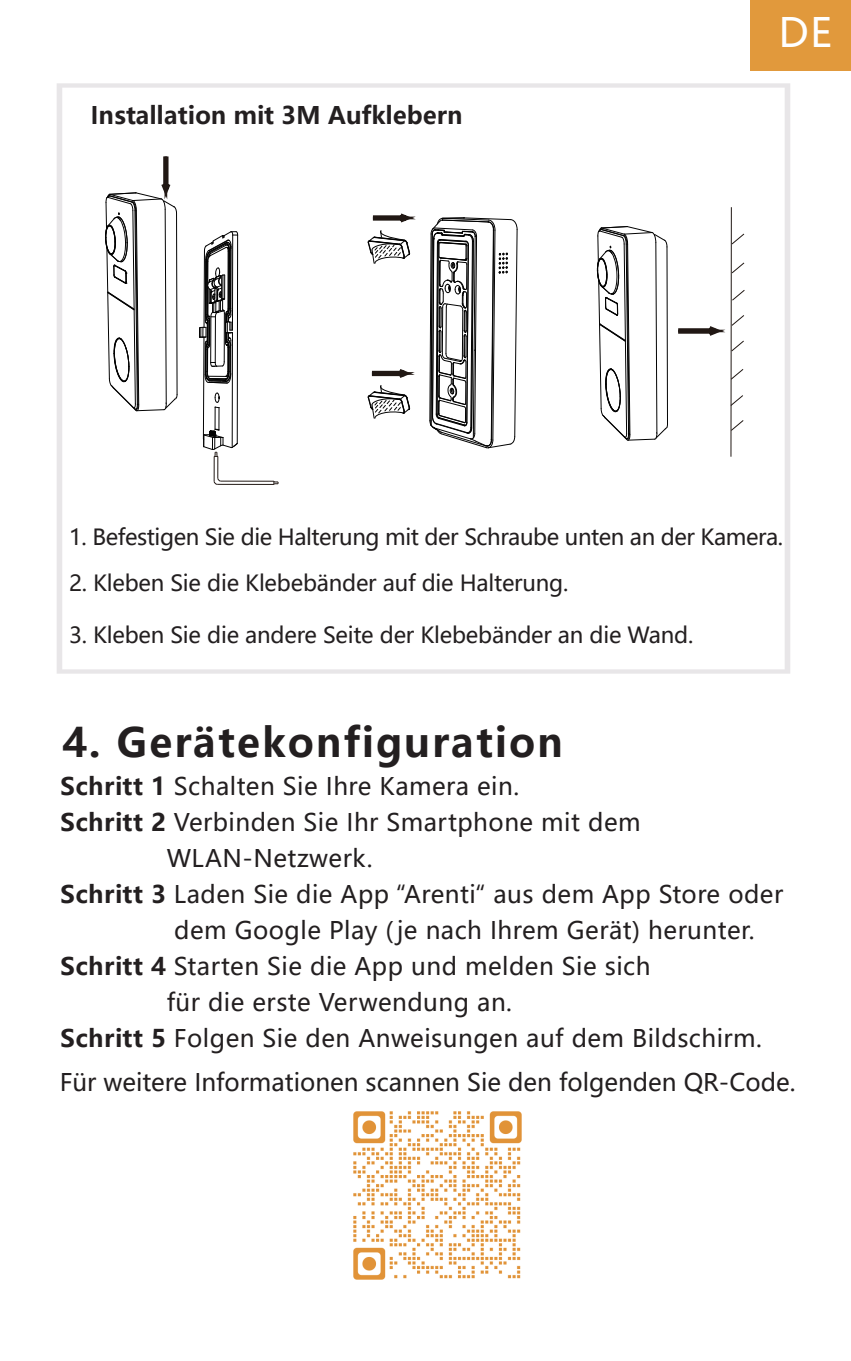
<style>
.page{position:relative;width:851px;height:1361px;background:#fff}
.page>*{position:absolute;margin:0;border:0;box-sizing:border-box;transform-origin:0 0}
.t1{font:700 40px "Microsoft Ya Hei UI";letter-spacing:.05em;color:#231f20}
.t2{font:40px "Microsoft Ya Hei UI";color:#fff}
.t3{font:600 32px "All Round Gothic W01";color:#fff}
.t4{font:24px "Microsoft Ya Hei UI";letter-spacing:.02em;color:#231f20}
.t5{font:24px "Microsoft Ya Hei UI";color:#231f20}
.t6{font:700 24px "Microsoft Ya Hei UI";color:#231f20}
.t7{font:22px "Microsoft Ya Hei UI";letter-spacing:-.01em;color:#231f20}
.s1{font-weight:700}
</style>
<div class="page">
<div style="left:750px;top:0;width:100px;height:70px;background:#e1993c"></div>
<svg style="left:57px;top:83px;width:733px;height:590px"></svg>
<hr style="left:220px;top:480px;width:54px;height:2px;background:#211814">
<hr style="left:217px;top:484px;width:57px;height:1px;background:#211814">
<svg style="left:273px;top:480px;width:6px;height:5px"></svg>
<hr style="left:231px;top:333px;width:2px;height:114px;background:#030303">
<hr style="left:218px;top:408px;width:2px;height:22px;background:#030303">
<hr style="left:214px;top:407px;width:2px;height:22px;background:#030303">
<hr style="left:203px;top:337px;width:2px;height:102px;background:#030303">
<svg style="left:202px;top:428px;width:37px;height:57px"></svg>
<hr style="left:236px;top:235px;width:2px;height:208px;background:#030303">
<svg style="left:199px;top:226px;width:39px;height:183px"></svg>
<svg style="left:104px;top:152px;width:74px;height:267px"></svg>
<svg style="left:367px;top:210px;width:151px;height:239px"></svg>
<svg style="left:596px;top:225px;width:72px;height:223px"></svg>
<hr style="left:730px;top:207px;width:2px;height:250px;background:#211814">
<svg style="left:730px;top:233px;width:15px;height:12px"></svg>
<svg style="left:730px;top:262px;width:15px;height:12px"></svg>
<svg style="left:731px;top:289px;width:14px;height:12px"></svg>
<svg style="left:729px;top:368px;width:15px;height:12px"></svg>
<svg style="left:729px;top:394px;width:14px;height:13px"></svg>
<svg style="left:730px;top:419px;width:14px;height:12px"></svg>
<svg style="left:674px;top:314px;width:70px;height:38px"></svg>
<img style="left:353px;top:1111px;width:169px;height:169px">
<p class="t6" style="left:91px;top:99px;width:373px">Installation mit 3M Aufklebern</p>
<h1 class="t2" style="left:778px;top:6px;width:55px">DE</h1>
<h2 class="t3" style="left:779px;top:19px;width:42px">EN</h2>
<p class="t7" style="left:69px;top:522px;width:715px">1. Befestigen Sie die Halterung mit der Schraube unten an der Kamera.</p>
<p class="t7" style="left:69px;top:568px;width:500px">2. Kleben Sie die Klebebänder auf die Halterung.</p>
<p class="t7" style="left:69px;top:620px;width:625px">3. Kleben Sie die andere Seite der Klebebänder an die Wand.</p>
<h1 class="t1" style="left:62px;top:715px;width:502px">4. Gerätekonfiguration</h1>
<p class="t4" style="left:60px;top:770px;width:460px"><span class="s1">Schritt 1</span> Schalten Sie Ihre Kamera ein.</p>
<p class="t4" style="left:60px;top:806px;width:581px"><span class="s1">Schritt 2</span> Verbinden Sie Ihr Smartphone mit dem</p>
<p class="t4" style="left:167px;top:841px;width:207px">WLAN-Netzwerk.</p>
<p class="t4" style="left:60px;top:878px;width:724px"><span class="s1">Schritt 3</span> Laden Sie die App “Arenti“ aus dem App Store oder</p>
<p class="t4" style="left:174px;top:913px;width:581px">dem Google Play (je nach Ihrem Gerät) herunter.</p>
<p class="t4" style="left:60px;top:950px;width:591px"><span class="s1">Schritt 4</span> Starten Sie die App und melden Sie sich</p>
<p class="t4" style="left:167px;top:985px;width:347px">für die erste Verwendung an.</p>
<p class="t4" style="left:60px;top:1022px;width:703px"><span class="s1">Schritt 5</span> Folgen Sie den Anweisungen auf dem Bildschirm.</p>
<p class="t5" style="left:60px;top:1066px;width:737px">Für weitere Informationen scannen Sie den folgenden QR-Code.</p>
</div>
